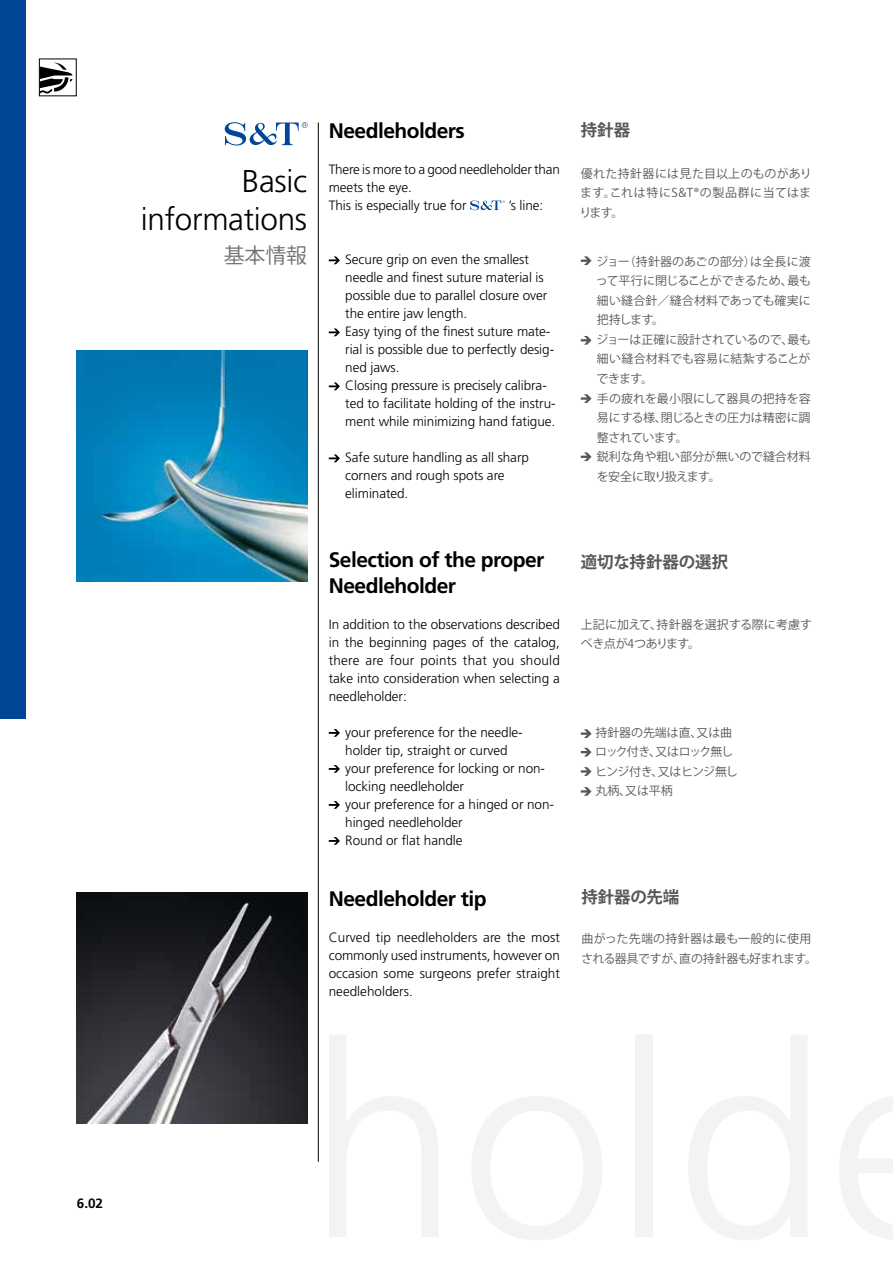
<style>
.page{position:relative;width:893px;height:1263px;background:#fff}
.page>*{position:absolute;margin:0;border:0;box-sizing:border-box;transform-origin:0 0}
.t1{font:300 31.5px/37.8px "Frutiger LT Std";letter-spacing:-.01em;color:#000;text-align:right}
.t2{font:700 21px/25.5px "Frutiger LT Std";letter-spacing:-.025em;color:#000}
.t3{font:21px "Koz Go Pro";color:#727171}
.t4{font:700 16.5px "Koz Go Pro";letter-spacing:-.01em;color:#595757}
.t5{font:300 13.5px/18px "Frutiger LT Std";letter-spacing:-.005em;color:#000}
.t6{font:700 13.5px "Frutiger LT Std";color:#000}
.t7{font:12px/19.5px "Koz Go Pro";letter-spacing:-.01em;color:#595757}
</style>
<div class="page">
<div style="left:0;top:0;width:25px;height:719px;background:#004696"></div>
<svg style="left:225px;top:122px;width:83px;height:23px"></svg>
<hr style="left:318px;top:122px;width:1px;height:1040px;background:#000">
<svg style="left:470px;top:200px;width:35px;height:10px"></svg>
<svg style="left:329px;top:256px;width:11px;height:8px"></svg>
<svg style="left:329px;top:328px;width:11px;height:8px"></svg>
<svg style="left:329px;top:382px;width:11px;height:8px"></svg>
<svg style="left:329px;top:454px;width:11px;height:8px"></svg>
<svg style="left:329px;top:729px;width:11px;height:8px"></svg>
<svg style="left:329px;top:765px;width:11px;height:8px"></svg>
<svg style="left:329px;top:801px;width:11px;height:8px"></svg>
<svg style="left:329px;top:837px;width:11px;height:8px"></svg>
<img style="left:76px;top:350px;width:232px;height:232px">
<img style="left:77px;top:893px;width:230px;height:230px">
<div style="left:39px;top:59px;width:38px;height:37px;border:1px solid #000"></div>
<svg style="left:39px;top:63px;width:33px;height:31px"></svg>
<svg style="left:581px;top:256px;width:11px;height:9px"></svg>
<svg style="left:581px;top:336px;width:11px;height:9px"></svg>
<svg style="left:581px;top:394px;width:11px;height:9px"></svg>
<svg style="left:581px;top:452px;width:11px;height:9px"></svg>
<svg style="left:581px;top:729px;width:11px;height:9px"></svg>
<svg style="left:581px;top:748px;width:11px;height:8px"></svg>
<svg style="left:581px;top:767px;width:11px;height:9px"></svg>
<svg style="left:581px;top:787px;width:11px;height:9px"></svg>
<h1 class="t1" style="left:141px;top:162px;width:168px">Basic informations</h1>
<h2 class="t3" style="left:224px;top:241px;width:85px">基本情報</h2>
<h2 class="t2" style="left:329px;top:118px;width:138px">Needleholders</h2>
<p class="t5" style="left:329px;top:161px;width:233px">There is more to a good needleholder than meets the eye.<br>This is especially true for</p>
<p class="t5" style="left:509px;top:197px;width:36px">’s line:</p>
<p class="t5" style="left:345px;top:251px;width:212px">Secure grip on even the smallest needle and finest suture material is possible due to parallel closure over the entire jaw length.<br>Easy tying of the finest suture mate&shy;rial is possible due to perfectly desig&shy;ned jaws.<br>Closing pressure is precisely calibra&shy;ted to facilitate holding of the instru&shy;ment while minimizing hand fatigue.</p>
<p class="t5" style="left:345px;top:449px;width:185px">Safe suture handling as all sharp corners and rough spots are eliminated.</p>
<h2 class="t2" style="left:329px;top:547px;width:217px">Selection of the proper<br>Needleholder</h2>
<p class="t5" style="left:329px;top:615px;width:233px;text-align:justify">In addition to the observations described in the beginning pages of the catalog, there are four points that you should take into consideration when selecting a needleholder:</p>
<p class="t5" style="left:345px;top:723px;width:210px">your preference for the needle&shy;holder tip, straight or curved<br>your preference for locking or non&shy;locking needleholder<br>your preference for a hinged or non&shy;hinged needleholder<br>Round or flat handle</p>
<h2 class="t2" style="left:329px;top:886px;width:159px">Needleholder tip</h2>
<p class="t5" style="left:329px;top:929px;width:233px;text-align:justify">Curved tip needleholders are the most commonly used instruments, however on occasion some surgeons prefer straight needleholders.</p>
<p class="t4" style="left:581px;top:120px;width:51px">持針器</p>
<p class="t7" style="left:579px;top:164px;width:234px;text-align:justify">優れた持針器には見た目以上のものがあります。これは特にS&amp;T®の製品群に当てはまります。</p>
<p class="t7" style="left:596px;top:252px;width:217px">ジョー（持針器のあごの部分）は全長に渡って平行に閉じることができるため、最も細い縫合針／縫合材料であっても確実に把持します。<br>ジョーは正確に設計されているので、最も細い縫合材料でも容易に結紮することができます。<br>手の疲れを最小限にして器具の把持を容易にする様、閉じるときの圧力は精密に調整されています。<br>鋭利な角や粗い部分が無いので縫合材料を安全に取り扱えます。</p>
<p class="t4" style="left:581px;top:551px;width:149px">適切な持針器の選択</p>
<p class="t7" style="left:581px;top:615px;width:233px">上記に加えて、持針器を選択する際に考慮すべき点が4つあります。</p>
<p class="t7" style="left:595px;top:723px;width:144px">持針器の先端は直、又は曲ロック付き、又はロック無しヒンジ付き、又はヒンジ無し丸柄、又は平柄</p>
<p class="t4" style="left:581px;top:886px;width:99px">持針器の先端</p>
<p class="t7" style="left:581px;top:929px;width:237px">曲がった先端の持針器は最も一般的に使用される器具ですが、直の持針器も好まれます。</p>
<p class="t6" style="left:77px;top:1195px;width:28px">6.02</p>
</div>
